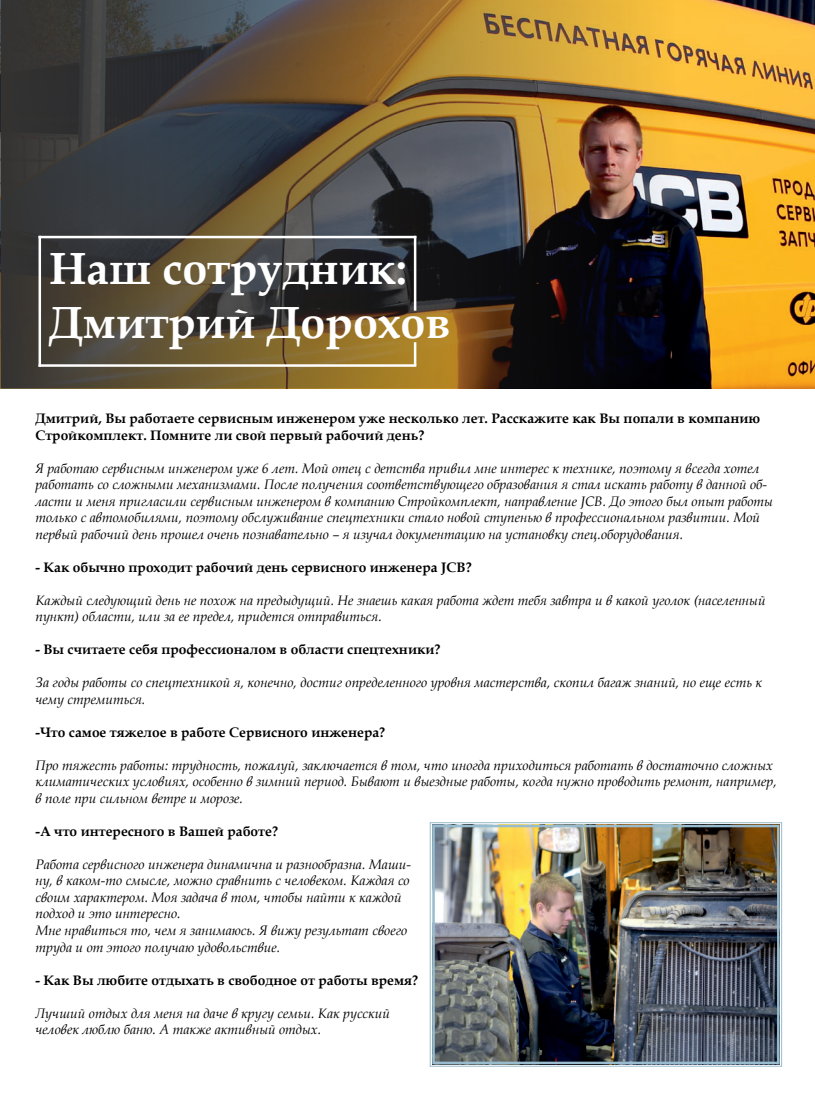
<style>
.page{position:relative;width:815px;height:1117px;background:#fff}
.page>*{position:absolute;margin:0;border:0;box-sizing:border-box;transform-origin:0 0}
.t1{font:700 45px/54px "Book Antiqua";color:#fff}
.t2{font:italic 13.75px/16.5px "Book Antiqua";color:#000}
.t3{font:700 13.75px/16.5px "Book Antiqua";color:#000}
</style>
<div class="page">
<img style="left:680px;top:0;width:135px;height:388px">
<img style="left:429px;top:822px;width:353px;height:244px">
<div style="left:432px;top:824px;width:348px;height:239px;border:2px solid #98bccd"></div>
<img style="left:0;top:0;width:680px;height:388px">
<hr style="left:39px;top:364px;width:377px;height:3px;background:#fff">
<hr style="left:414px;top:236px;width:2px;height:74px;background:#fff">
<hr style="left:414px;top:342px;width:2px;height:23px;background:#fff">
<hr style="left:39px;top:236px;width:377px;height:2px;background:#fff">
<hr style="left:39px;top:236px;width:2px;height:131px;background:#fff">
<h1 class="t1" style="left:49px;top:241px;width:403px">Наш сотрудник:<br>Дмитрий Дорохов</h1>
<p class="t3" style="left:35px;top:410px;width:726px">Дмитрий, Вы работаете сервисным инженером уже несколько лет. Расскажите как Вы попали в компанию<br>Стройкомплект. Помните ли свой первый рабочий день?</p>
<p class="t2" style="left:35px;top:459px;width:739px">Я работаю сервисным инженером уже 6 лет. Мой отец с детства привил мне интерес к технике, поэтому я всегда хотел работать со сложными механизмами. После получения соответствующего образования я стал искать работу в данной об&shy;ласти и меня пригласили сервисным инженером в компанию Стройкомплект, направление JCB. До этого был опыт работы только с автомобилями, поэтому обслуживание спецтехники стало новой ступенью в профессиональном развитии. Мой первый рабочий день прошел очень познавательно – я изучал документацию на установку спец.оборудования.</p>
<p class="t3" style="left:35px;top:558px;width:438px">- Как обычно проходит рабочий день сервисного инженера JCB?</p>
<p class="t2" style="left:35px;top:591px;width:732px">Каждый следующий день не похож на предыдущий. Не знаешь какая работа ждет тебя завтра и в какой уголок (населенный пункт) области, или за ее предел, придется отправиться.</p>
<p class="t3" style="left:35px;top:641px;width:407px">- Вы считаете себя профессионалом в области спецтехники?</p>
<p class="t2" style="left:35px;top:673px;width:728px">За годы работы со спецтехникой я, конечно, достиг определенного уровня мастерства, скопил багаж знаний, но еще есть к чему стремиться.</p>
<p class="t3" style="left:35px;top:723px;width:351px">-Что самое тяжелое в работе Сервисного инженера?</p>
<p class="t2" style="left:35px;top:756px;width:743px">Про тяжесть работы: трудность, пожалуй, заключается в том, что иногда приходиться работать в достаточно сложных климатических условиях, особенно в зимний период. Бывают и выездные работы, когда нужно проводить ремонт, например, в поле при сильном ветре и морозе.</p>
<p class="t3" style="left:35px;top:822px;width:244px">-А что интересного в Вашей работе?</p>
<p class="t2" style="left:35px;top:855px;width:377px">Работа сервисного инженера динамична и разнообразна. Маши&shy;ну, в каком-то смысле, можно сравнить с человеком. Каждая со своим характером. Моя задача в том, чтобы найти к каждой подход и это интересно.<br>Мне нравиться то, чем я занимаюсь. Я вижу результат своего труда и от этого получаю удовольствие.</p>
<p class="t3" style="left:35px;top:971px;width:384px">- Как Вы любите отдыхать в свободное от работы время?</p>
<p class="t2" style="left:35px;top:1003px;width:356px">Лучший отдых для меня на даче в кругу семьи. Как русский человек люблю баню. А также активный отдых.</p>
</div>
